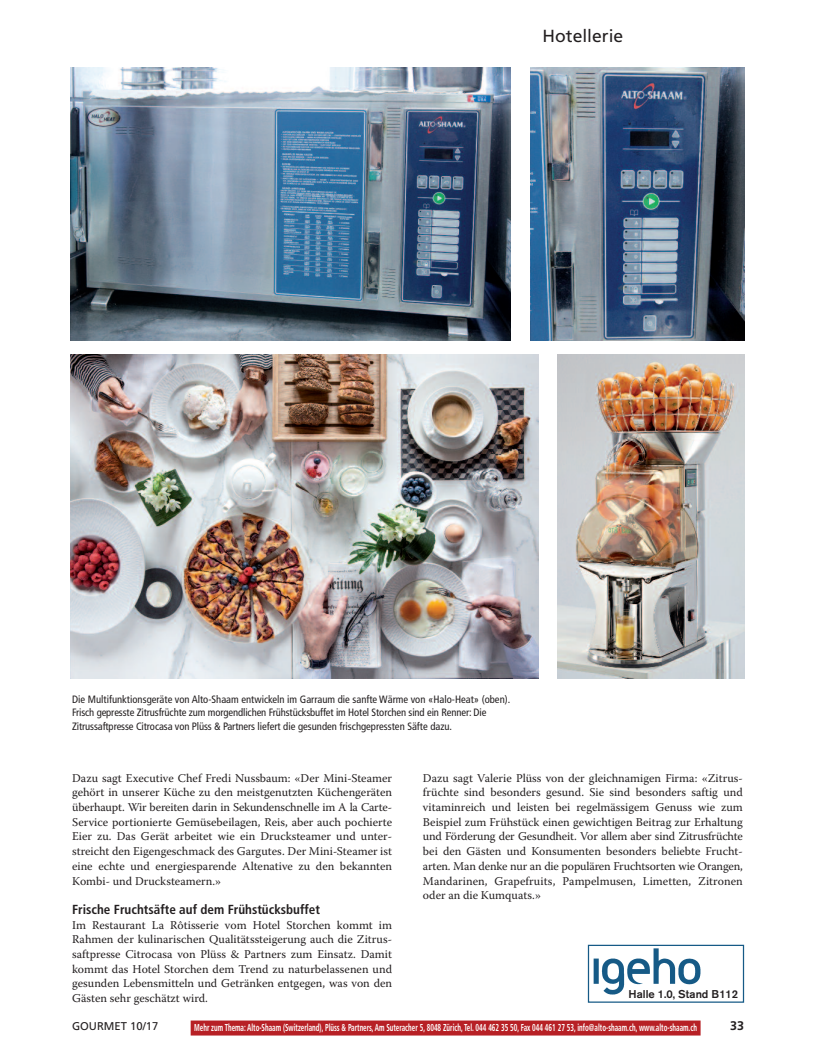
<style>
.page{position:relative;width:815px;height:1063px;background:#fff}
.page>*{position:absolute;margin:0;border:0;box-sizing:border-box;transform-origin:0 0}
.t1{font:17.5px "Frutiger";color:#231f20}
.t2{font:700 condensed 13.12px "Frutiger";color:#231f20}
.t3{font:700 12.5px "Frutiger";color:#231f20}
.t4{font:11.88px/14.8px "Warnock Pro";color:#231f20;text-align:justify}
.t5{font:500 11.25px "Akzidenz Grotesk BE";color:#231f20}
.t6{font:11.25px "Frutiger";color:#231f20}
.t7{font:condensed 10.62px/13.8px "Frutiger";letter-spacing:-.01em;color:#231f20}
.t8{font:700 condensed 10px "Frutiger";color:#fff;scale:.7 1}
</style>
<div class="page">
<div style="left:191px;top:1021px;width:510px;height:15px;background:#b72025"></div>
<img style="left:593px;top:948px;width:108px;height:47px">
<div style="left:588px;top:945px;width:156px;height:58px;border:1px solid #165a86"></div>
<img style="left:71px;top:354px;width:468px;height:324px">
<img style="left:558px;top:354px;width:186px;height:324px">
<img style="left:71px;top:67px;width:440px;height:273px">
<img style="left:531px;top:67px;width:213px;height:273px">
<h1 class="t1" style="left:543px;top:28px;width:82px">Hotellerie</h1>
<p class="t7" style="left:72px;top:693px;width:440px">Die Multifunktionsgeräte von Alto-Shaam entwickeln im Garraum die sanfte Wärme von «Halo-Heat» (oben).<br>Frisch gepresste Zitrusfrüchte zum morgendlichen Frühstücksbuffet im Hotel Storchen sind ein Renner: Die<br>Zitrussaftpresse Citrocasa von Plüss &amp; Partners liefert die gesunden frischgepressten Säfte dazu.</p>
<p class="t4" style="left:72px;top:771px;width:321px">Dazu sagt Executive Chef Fredi Nussbaum: «Der Mini-Steamer gehört in unserer Küche zu den meistgenutzten Küchengeräten überhaupt. Wir bereiten darin in Sekundenschnelle im A la Carte-Service portionierte Gemüsebeilagen, Reis, aber auch pochierte Eier zu. Das Gerät arbeitet wie ein Drucksteamer und unter&shy;streicht den Eigengeschmack des Gargutes. Der Mini-Steamer ist eine echte und energiesparende Altenative zu den bekannten Kombi- und Drucksteamern.»</p>
<p class="t2" style="left:72px;top:904px;width:249px">Frische Fruchtsäfte auf dem Frühstücksbuffet</p>
<p class="t4" style="left:72px;top:918px;width:321px">Im Restaurant La Rôtisserie vom Hotel Storchen kommt im Rahmen der kulinarischen Qualitätssteigerung auch die Zitrus&shy;saftpresse Citrocasa von Plüss &amp; Partners zum Einsatz. Damit kommt das Hotel Storchen dem Trend zu naturbelassenen und gesunden Lebensmitteln und Getränken entgegen, was von den Gästen sehr geschätzt wird.</p>
<p class="t4" style="left:423px;top:771px;width:321px">Dazu sagt Valerie Plüss von der gleichnamigen Firma: «Zitrus&shy;früchte sind besonders gesund. Sie sind besonders saftig und vitaminreich und leisten bei regelmässigem Genuss wie zum Beispiel zum Frühstück einen gewichtigen Beitrag zur Erhaltung und Förderung der Gesundheit. Vor allem aber sind Zitrusfrüchte bei den Gästen und Konsumenten besonders beliebte Frucht&shy;arten. Man denke nur an die populären Fruchtsorten wie Orangen, Mandarinen, Grapefruits, Pampelmusen, Limetten, Zitronen oder an die Kumquats.»</p>
<p class="t5" style="left:629px;top:990px;width:111px">Halle 1.0, Stand B112</p>
<p class="t6" style="left:72px;top:1022px;width:88px">GOURMET 10/17</p>
<p class="t8" style="left:194px;top:1024px;width:720px">Mehr zum Thema: Alto-Shaam (Switzerland), Plüss &amp; Partners, Am Suteracher 5, 8048 Zürich, Tel. 044 462 35 50, Fax 044 461 27 53, info@alto-shaam.ch, www.alto-shaam.ch</p>
<p class="t3" style="left:730px;top:1020px;width:15px">33</p>
</div>
